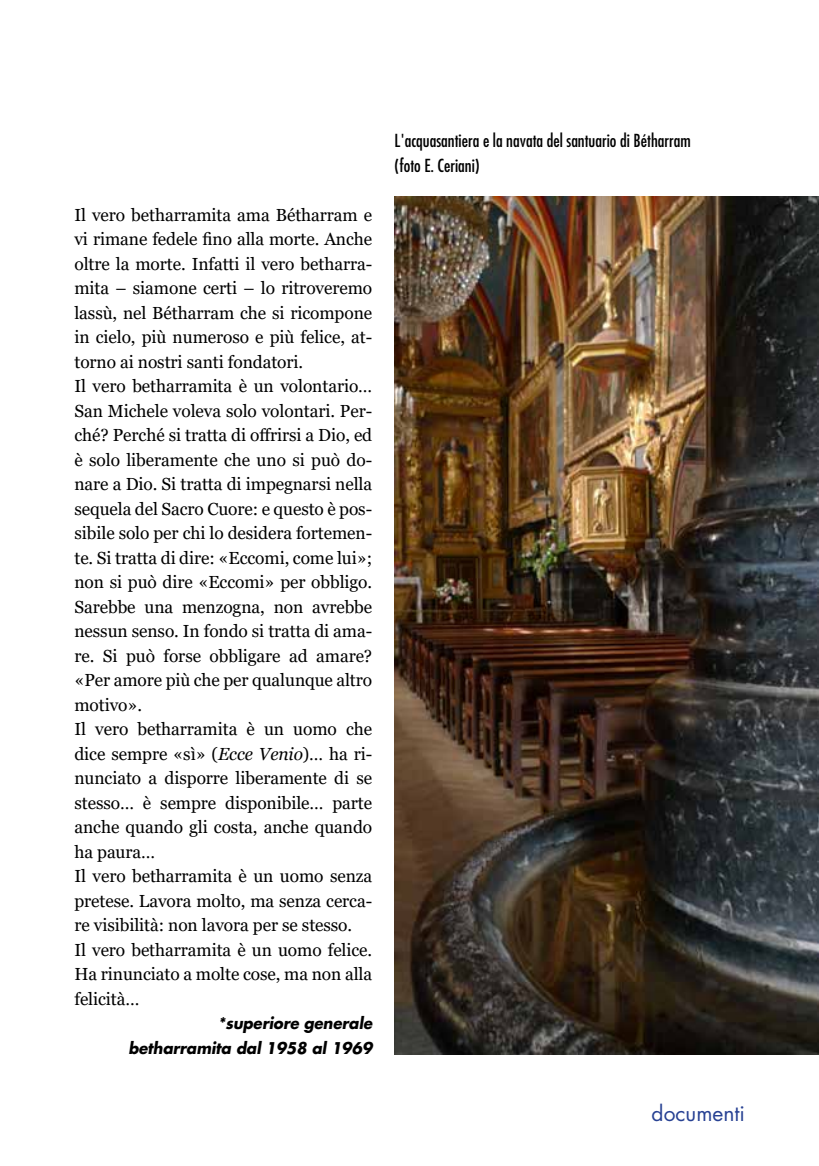
<style>
.page{position:relative;width:819px;height:1166px;background:#fff}
.page>*{position:absolute;margin:0;border:0;box-sizing:border-box;transform-origin:0 0}
.t1{font:21px "Futura";color:#274193}
.t2{font:17.5px/24.5px "Georgia";letter-spacing:-.005em;color:#000}
.t3{font:condensed 17.5px/24.5px "Futura";color:#000}
.t4{font:italic 700 15.75px/24.5px "Futura";letter-spacing:-.005em;color:#000;text-align:right;scale:.95 1}
.s1{font-style:italic}
</style>
<div class="page">
<img style="left:394px;top:196px;width:425px;height:858px">
<p class="t2" style="left:74px;top:203px;width:299px">Il vero betharramita ama Bétharram e vi rimane fedele fino alla morte. Anche oltre la morte. Infatti il vero betharra&shy;mita – siamone certi – lo ritroveremo lassù, nel Bétharram che si ricompone in cielo, più numeroso e più felice, at&shy;torno ai nostri santi fondatori.<br>Il vero betharramita è un volontario… San Michele voleva solo volontari. Per&shy;ché? Perché si tratta di offrirsi a Dio, ed è solo liberamente che uno si può do&shy;nare a Dio. Si tratta di impegnarsi nella sequela del Sacro Cuore: e questo è pos&shy;sibile solo per chi lo desidera fortemen&shy;te. Si tratta di dire: «Eccomi, come lui»; non si può dire «Eccomi» per obbligo.<br>Sarebbe una menzogna, non avrebbe nessun senso. In fondo si tratta di ama&shy;re. Si può forse obbligare ad amare? «Per amore più che per qualunque altro motivo».<br>Il vero betharramita è un uomo che dice sempre «sì» (<span class="s1">Ecce Venio</span>)… ha ri&shy;nunciato a disporre liberamente di se stesso… è sempre disponibile… parte anche quando gli costa, anche quando ha paura…<br>Il vero betharramita è un uomo senza pretese. Lavora molto, ma senza cerca&shy;re visibilità: non lavora per se stesso.<br>Il vero betharramita è un uomo felice.<br>Ha rinunciato a molte cose, ma non alla felicità…</p>
<p class="t4" style="left:128px;top:1011px;width:258px">*superiore generale betharramita dal 1958 al 1969</p>
<p class="t3" style="left:394px;top:128px;width:298px">L'acquasantiera e la navata del santuario di Bétharram (foto E. Ceriani)</p>
<p class="t1" style="left:651px;top:1099px;width:95px">documenti</p>
</div>
